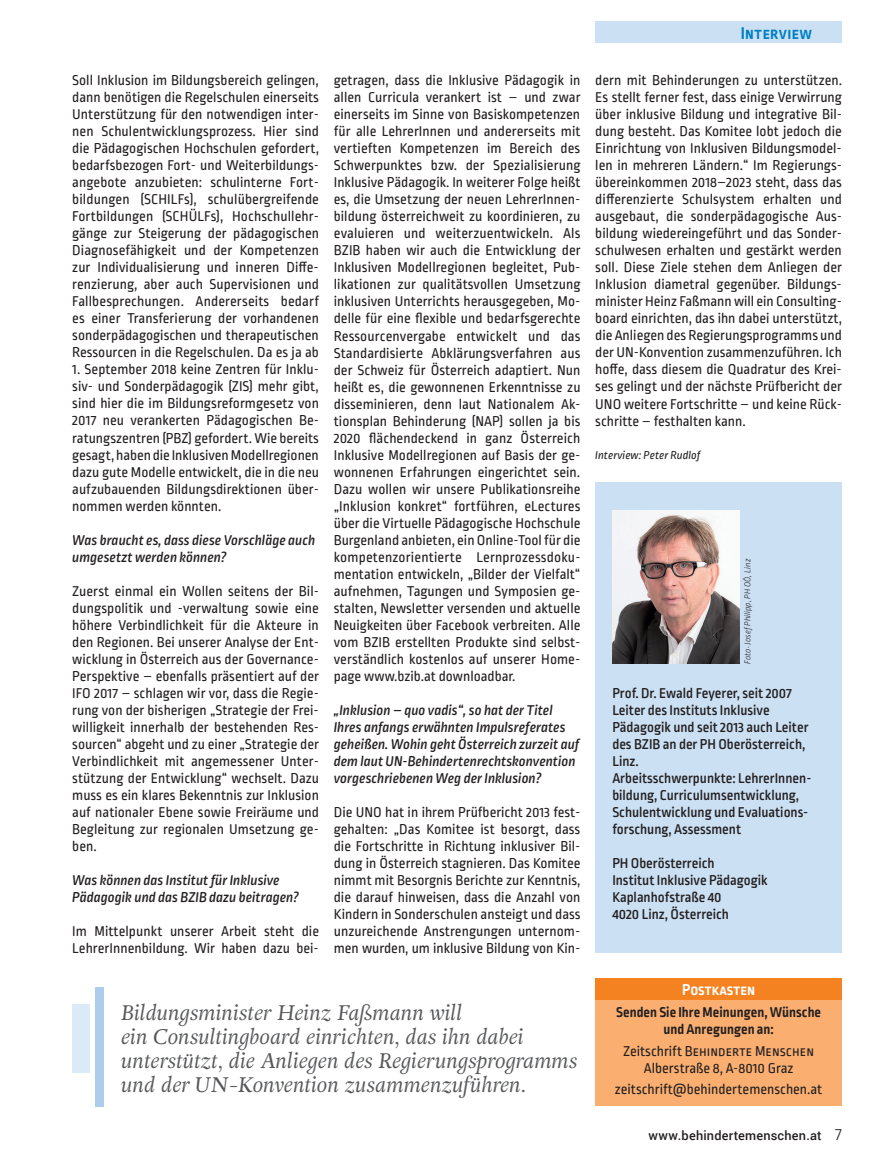
<style>
.page{position:relative;width:893px;height:1170px;background:#fff}
.page>*{position:absolute;margin:0;border:0;box-sizing:border-box;transform-origin:0 0}
.t1{font:italic 21px/24px "Adriane Text";color:#57585a}
.t2{font:700 18px "Ropa Soft SC Pro";letter-spacing:.02em;color:#0080c5}
.t3{font:700 16.5px "Ropa Soft SC Pro";color:#fff}
.t4{font:15px/17px "Ropa Soft Pro";color:#231f20;text-align:justify}
.t5{font:500 15px/17px "Ropa Soft Pro";color:#231f20}
.t6{font:italic 500 15px/17px "Ropa Soft Pro";color:#231f20}
.t7{font:700 15px/17px "Ropa Soft Pro";letter-spacing:.005em;color:#231f20;text-align:center}
.t8{font:15px "Ropa Soft SC Pro";color:#231f20}
.t9{font:500 12.75px "Roboto";letter-spacing:.015em;color:#231f20}
.t10{font:italic 12px "Ropa Soft Pro";color:#231f20}
.t11{font:italic 300 9px "Ropa Soft Pro";color:#231f20}
.s1{font-family:"Ropa Soft Pro"}
.s2{font-family:"Ropa Soft Pro";font-weight:300;font-size:18px}
</style>
<div class="page">
<div style="left:595px;top:21px;width:247px;height:22px;background:#cbe0f3"></div>
<div style="left:595px;top:483px;width:247px;height:469px;background:#cbe0f3"></div>
<img style="left:612px;top:510px;width:128px;height:153px">
<div style="left:72px;top:1003px;width:17px;height:68px;background:#dbeaf7"></div>
<div style="left:96px;top:986px;width:8px;height:120px;background:#accdeb"></div>
<div style="left:595px;top:978px;width:247px;height:128px;background:#faaf71"></div>
<div style="left:595px;top:978px;width:247px;height:21px;background:#f58220"></div>
<p class="t4" style="left:72px;top:73px;width:248px">Soll Inklusion im Bildungsbereich gelingen, dann benötigen die Regelschulen einerseits Unterstützung für den notwendigen inter&shy;nen Schulentwicklungsprozess. Hier sind die Pädagogischen Hochschulen gefordert, bedarfsbezogen Fort- und Weiterbildungs&shy;angebote anzubieten: schulinterne Fort&shy;bildungen (SCHILFs), schulübergreifende Fortbildungen (SCHÜLFs), Hochschullehr&shy;gänge zur Steigerung der pädagogischen Diagnosefähigkeit und der Kompetenzen zur Individualisierung und inneren Diffe&shy;renzierung, aber auch Supervisionen und Fallbesprechungen. Andererseits bedarf es einer Transferierung der vorhandenen sonderpädagogischen und therapeutischen Ressourcen in die Regelschulen. Da es ja ab</p>
<p class="t4" style="left:72px;top:362px;width:248px">1. September 2018 keine Zentren für Inklu&shy;siv- und Sonderpädagogik (ZIS) mehr gibt, sind hier die im Bildungsreformgesetz von 2017 neu verankerten Pädagogischen Be&shy;ratungszentren (PBZ) gefordert. Wie bereits gesagt, haben die Inklusiven Modellregionen dazu gute Modelle entwickelt, die in die neu aufzubauenden Bildungsdirektionen über&shy;nommen werden könnten.</p>
<p class="t6" style="left:72px;top:532px;width:245px">Was braucht es, dass diese Vorschläge auch umgesetzt werden können?</p>
<p class="t4" style="left:72px;top:583px;width:248px;text-align:left">Zuerst einmal ein Wollen seitens der Bil&shy;dungspolitik und -verwaltung sowie eine höhere Verbindlichkeit für die Akteure in den Regionen. Bei unserer Analyse der Ent&shy;wicklung in Österreich aus der Governance-- Perspektive – ebenfalls präsentiert auf der IFO 2017 – schlagen wir vor, dass die Regie&shy;rung von der bisherigen „Strategie der Frei&shy;willigkeit innerhalb der bestehenden Res&shy;sourcen“ abgeht und zu einer „Strategie der Verbindlichkeit mit angemessener Unter&shy;stützung der Entwicklung“ wechselt. Dazu muss es ein klares Bekenntnis zur Inklusion auf nationaler Ebene sowie Freiräume und Begleitung zur regionalen Umsetzung ge&shy;ben.</p>
<p class="t6" style="left:72px;top:872px;width:228px">Was können das Institut für Inklusive<br>Pädagogik und das BZIB dazu beitragen?</p>
<p class="t4" style="left:72px;top:923px;width:248px">Im Mittelpunkt unserer Arbeit steht die<br>LehrerInnenbildung. Wir haben dazu bei-</p>
<p class="t4" style="left:334px;top:73px;width:248px">getragen, dass die Inklusive Pädagogik in allen Curricula verankert ist – und zwar einerseits im Sinne von Basiskompetenzen für alle LehrerInnen und andererseits mit vertieften Kompetenzen im Bereich des Schwerpunktes bzw. der Spezialisierung Inklusive Pädagogik. In weiterer Folge heißt es, die Umsetzung der neuen LehrerInnen&shy;bildung österreichweit zu koordinieren, zu evaluieren und weiterzuentwickeln. Als BZIB haben wir auch die Entwicklung der Inklusiven Modellregionen begleitet, Pub&shy;likationen zur qualitätsvollen Umsetzung inklusiven Unterrichts herausgegeben, Mo&shy;delle für eine flexible und bedarfsgerechte Ressourcenvergabe entwickelt und das Standardisierte Abklärungsverfahren aus der Schweiz für Österreich adaptiert. Nun heißt es, die gewonnenen Erkenntnisse zu disseminieren, denn laut Nationalem Ak&shy;tionsplan Behinderung (NAP) sollen ja bis 2020 flächendeckend in ganz Österreich Inklusive Modellregionen auf Basis der ge&shy;wonnenen Erfahrungen eingerichtet sein.<br>Dazu wollen wir unsere Publikationsreihe „Inklusion konkret“ fortführen, eLectures über die Virtuelle Pädagogische Hochschule Burgenland anbieten, ein Online-Tool für die kompetenzorientierte Lernprozessdoku&shy;mentation entwickeln, „Bilder der Vielfalt“ aufnehmen, Tagungen und Symposien ge&shy;stalten, Newsletter versenden und aktuelle Neuigkeiten über Facebook verbreiten. Alle vom BZIB erstellten Produkte sind selbst&shy;verständlich kostenlos auf unserer Home&shy;page www.bzib.at downloadbar.</p>
<p class="t6" style="left:334px;top:702px;width:247px">„Inklusion – quo vadis“, so hat der Titel Ihres anfangs erwähnten Impulsreferates geheißen. Wohin geht Österreich zurzeit auf dem laut UN-Behindertenrechtskonvention vorgeschriebenen Weg der Inklusion?</p>
<p class="t4" style="left:334px;top:804px;width:248px">Die UNO hat in ihrem Prüfbericht 2013 fest&shy;gehalten: „Das Komitee ist besorgt, dass die Fortschritte in Richtung inklusiver Bil&shy;dung in Österreich stagnieren. Das Komitee nimmt mit Besorgnis Berichte zur Kenntnis, die darauf hinweisen, dass die Anzahl von Kindern in Sonderschulen ansteigt und dass unzureichende Anstrengungen unternom&shy;men wurden, um inklusive Bildung von Kin-</p>
<p class="t2" style="left:741px;top:23px;width:73px">Interview</p>
<p class="t4" style="left:595px;top:73px;width:248px">dern mit Behinderungen zu unterstützen.<br>Es stellt ferner fest, dass einige Verwirrung über inklusive Bildung und integrative Bil&shy;dung besteht. Das Komitee lobt jedoch die Einrichtung von Inklusiven Bildungsmodel&shy;len in mehreren Ländern.“ Im Regierungs&shy;übereinkommen 2018–2023 steht, dass das differenzierte Schulsystem erhalten und ausgebaut, die sonderpädagogische Aus&shy;bildung wiedereingeführt und das Sonder&shy;schulwesen erhalten und gestärkt werden soll. Diese Ziele stehen dem Anliegen der Inklusion diametral gegenüber. Bildungs&shy;minister Heinz Faßmann will ein Consulting&shy;board einrichten, das ihn dabei unterstützt, die Anliegen des Regierungsprogramms und der UN-Konvention zusammenzuführen. Ich hoffe, dass diesem die Quadratur des Krei&shy;ses gelingt und der nächste Prüfbericht der UNO weitere Fortschritte – und keine Rück&shy;schritte – festhalten kann.</p>
<p class="t10" style="left:595px;top:449px;width:106px">Interview: Peter Rudlof</p>
<p class="t11" style="left:743px;top:663px;width:106px;rotate:-90deg">Foto: Josef Philipp, PH OÖ, Linz</p>
<p class="t5" style="left:612px;top:685px;width:201px">Prof. Dr. Ewald Feyerer, seit 2007<br>Leiter des Instituts Inklusive<br>Pädagogik und seit 2013 auch Leiter des BZIB an der PH Oberösterreich,<br>Linz.<br>Arbeitsschwerpunkte: LehrerInnen&shy;bildung, Curriculumsentwicklung,<br>Schulentwicklung und Evaluations&shy;forschung, Assessment</p>
<p class="t5" style="left:612px;top:855px;width:157px">PH Oberösterreich<br>Institut Inklusive Pädagogik<br>Kaplanhofstraße 40<br>4020 Linz, Österreich</p>
<p class="t3" style="left:682px;top:980px;width:75px">Postkasten</p>
<h1 class="t1" style="left:121px;top:1000px;width:458px">Bildungsminister Heinz Faßmann will<br>ein Consultingboard einrichten, das ihn dabei unterstützt, die Anliegen des Regierungsprogramms und der UN-Konvention zusammenzuführen.</h1>
<p class="t7" style="left:616px;top:1004px;width:206px">Senden Sie Ihre Meinungen, Wünsche und Anregungen an:</p>
<p class="t8" style="left:623px;top:1042px;width:192px"><span class="s1">Zeitschrift</span> Behinderte Menschen</p>
<p class="t4" style="left:615px;top:1057px;width:209px;line-height:21.3px;text-align:center">Alberstraße 8, A-8010 Graz zeitschrift@behindertemenschen.at</p>
<p class="t9" style="left:649px;top:1126px;width:195px">www.behindertemenschen.at <span class="s2">7</span></p>
</div>
